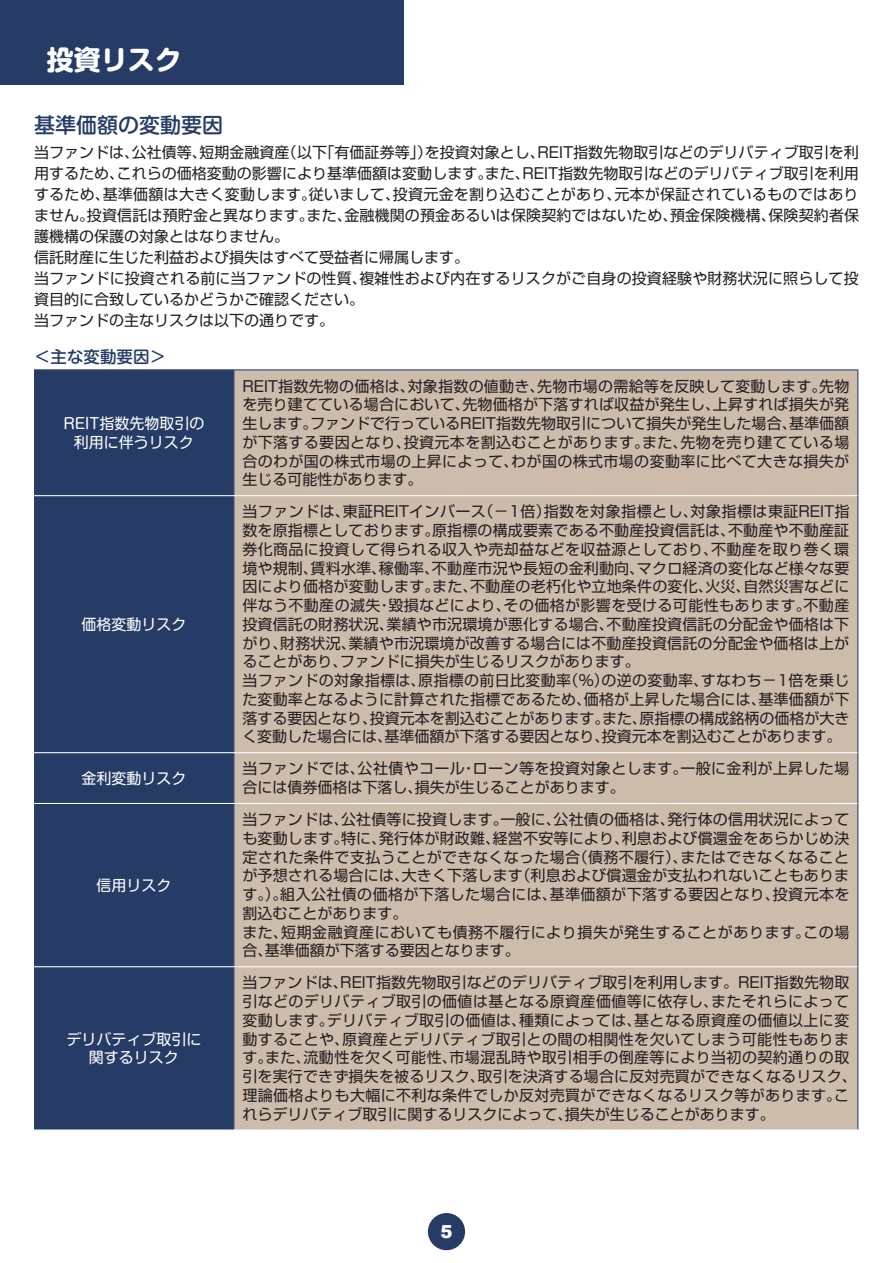
<style>
.page{position:relative;width:893px;height:1263px;background:#fff}
.page>*{position:absolute;margin:0;border:0;box-sizing:border-box;transform-origin:0 0}
.t1{font:700 27px "Shin M Go Pro";color:#fff}
.t2{font:500 21px "Shin M Go Pro";color:#263c67}
.t3{font:900 18px "Arial";color:#fff}
.t4{font:500 16.5px "Shin M Go Pro";color:#263c67}
.t5{font:15px/18.8px "Shin Go Pro";letter-spacing:.01em;color:#231f20}
.t6{font:15px/18.8px "Shin M Go Pro";color:#fff;text-align:center}
</style>
<div class="page">
<div style="left:0;top:0;width:404px;height:85px;background:#263c67"></div>
<div style="left:428px;top:1213px;width:37px;height:37px;background:#263c67;border-radius:50%"></div>
<div style="left:34px;top:370px;width:199px;height:759px;background:#263c67"></div>
<div style="left:234px;top:370px;width:623px;height:759px;background:#cdbbac"></div>
<hr style="left:34px;top:369px;width:200px;height:1px;background:#263c67">
<hr style="left:234px;top:369px;width:624px;height:1px;background:#263c67">
<hr style="left:233px;top:370px;width:1px;height:125px;background:#263c67">
<hr style="left:857px;top:370px;width:1px;height:126px;background:#263c67">
<hr style="left:233px;top:496px;width:1px;height:256px;background:#263c67">
<hr style="left:857px;top:496px;width:1px;height:257px;background:#263c67">
<hr style="left:233px;top:753px;width:1px;height:50px;background:#263c67">
<hr style="left:857px;top:753px;width:1px;height:50px;background:#263c67">
<hr style="left:233px;top:804px;width:1px;height:162px;background:#263c67">
<hr style="left:857px;top:803px;width:1px;height:164px;background:#263c67">
<hr style="left:233px;top:967px;width:1px;height:162px;background:#263c67">
<hr style="left:857px;top:967px;width:1px;height:162px;background:#263c67">
<hr style="left:34px;top:495px;width:200px;height:1px;background:#fff">
<hr style="left:34px;top:752px;width:200px;height:1px;background:#fff">
<hr style="left:34px;top:803px;width:200px;height:1px;background:#fff">
<hr style="left:34px;top:966px;width:200px;height:1px;background:#fff">
<hr style="left:234px;top:495px;width:623px;height:1px;background:#fff">
<hr style="left:234px;top:752px;width:623px;height:1px;background:#fff">
<hr style="left:234px;top:803px;width:623px;height:1px;background:#fff">
<hr style="left:234px;top:966px;width:623px;height:1px;background:#fff">
<h1 class="t1" style="left:47px;top:37px;width:137px">投資リスク</h1>
<h2 class="t2" style="left:34px;top:108px;width:190px">基準価額の変動要因</h2>
<p class="t5" style="left:34px;top:140px;width:827px;line-height:21px">当ファンドは、公社債等、短期金融資産（以下「有価証券等」）を投資対象とし、REIT指数先物取引などのデリバティブ取引を利用するため、これらの価格変動の影響により基準価額は変動します。また、REIT指数先物取引などのデリバティブ取引を利用するため、基準価額は大きく変動します。従いまして、投資元金を割り込むことがあり、元本が保証されているものではありません。投資信託は預貯金と異なります。また、金融機関の預金あるいは保険契約ではないため、預金保険機構、保険契約者保護機構の保護の対象とはなりません。<br>信託財産に生じた利益および損失はすべて受益者に帰属します。<br>当ファンドに投資される前に当ファンドの性質、複雑性および内在するリスクがご自身の投資経験や財務状況に照らして投資目的に合致しているかどうかご確認ください。<br>当ファンドの主なリスクは以下の通りです。</p>
<p class="t4" style="left:34px;top:343px;width:133px">＜主な変動要因＞</p>
<p class="t6" style="left:64px;top:412px;width:142px">REIT指数先物取引の利用に伴うリスク</p>
<p class="t6" style="left:81px;top:613px;width:107px">価格変動リスク</p>
<p class="t5" style="left:242px;top:375px;width:608px;text-align:justify">REIT指数先物の価格は、対象指数の値動き、先物市場の需給等を反映して変動します。先物を売り建てている場合において、先物価格が下落すれば収益が発生し、上昇すれば損失が発生します。ファンドで行っているREIT指数先物取引について損失が発生した場合、基準価額が下落する要因となり、投資元本を割込むことがあります。また、先物を売り建てている場合のわが国の株式市場の上昇によって、わが国の株式市場の変動率に比べて大きな損失が生じる可能性があります。</p>
<p class="t5" style="left:242px;top:500px;width:609px">当ファンドは、東証REITインバース（－1倍）指数を対象指標とし、対象指標は東証REIT指数を原指標としております。原指標の構成要素である不動産投資信託は、不動産や不動産証券化商品に投資して得られる収入や売却益などを収益源としており、不動産を取り巻く環境や規制、賃料水準、稼働率、不動産市況や長短の金利動向、マクロ経済の変化など様々な要因により価格が変動します。また、不動産の老朽化や立地条件の変化、火災、自然災害などに伴なう不動産の滅失・毀損などにより、その価格が影響を受ける可能性もあります。不動産投資信託の財務状況、業績や市況環境が悪化する場合、不動産投資信託の分配金や価格は下がり、財務状況、業績や市況環境が改善する場合には不動産投資信託の分配金や価格は上がることがあり、ファンドに損失が生じるリスクがあります。<br>当ファンドの対象指標は、原指標の前日比変動率（％）の逆の変動率、すなわち－1倍を乗じた変動率となるように計算された指標であるため、価格が上昇した場合には、基準価額が下落する要因となり、投資元本を割込むことがあります。また、原指標の構成銘柄の価格が大きく変動した場合には、基準価額が下落する要因となり、投資元本を割込むことがあります。</p>
<p class="t6" style="left:81px;top:767px;width:106px">金利変動リスク</p>
<p class="t5" style="left:242px;top:757px;width:608px">当ファンドでは、公社債やコール・ローン等を投資対象とします。一般に金利が上昇した場合には債券価格は下落し、損失が生じることがあります。</p>
<p class="t6" style="left:96px;top:874px;width:76px">信用リスク</p>
<p class="t6" style="left:66px;top:1028px;width:136px">デリバティブ取引に関するリスク</p>
<p class="t5" style="left:242px;top:808px;width:609px">当ファンドは、公社債等に投資します。一般に、公社債の価格は、発行体の信用状況によっても変動します。特に、発行体が財政難、経営不安等により、利息および償還金をあらかじめ決定された条件で支払うことができなくなった場合（債務不履行）、またはできなくなることが予想される場合には、大きく下落します（利息および償還金が支払われないこともあります。）。組入公社債の価格が下落した場合には、基準価額が下落する要因となり、投資元本を割込むことがあります。<br>また、短期金融資産においても債務不履行により損失が発生することがあります。この場合、基準価額が下落する要因となります。</p>
<p class="t5" style="left:242px;top:971px;width:616px">当ファンドは、REIT指数先物取引などのデリバティブ取引を利用します。REIT指数先物取引などのデリバティブ取引の価値は基となる原資産価値等に依存し、またそれらによって変動します。デリバティブ取引の価値は、種類によっては、基となる原資産の価値以上に変動することや、原資産とデリバティブ取引との間の相関性を欠いてしまう可能性もあります。また、流動性を欠く可能性、市場混乱時や取引相手の倒産等により当初の契約通りの取引を実行できず損失を被るリスク、取引を決済する場合に反対売買ができなくなるリスク、理論価格よりも大幅に不利な条件でしか反対売買ができなくなるリスク等があります。これらデリバティブ取引に関するリスクによって、損失が生じることがあります。</p>
<p class="t3" style="left:440px;top:1218px;width:14px">5</p>
</div>
